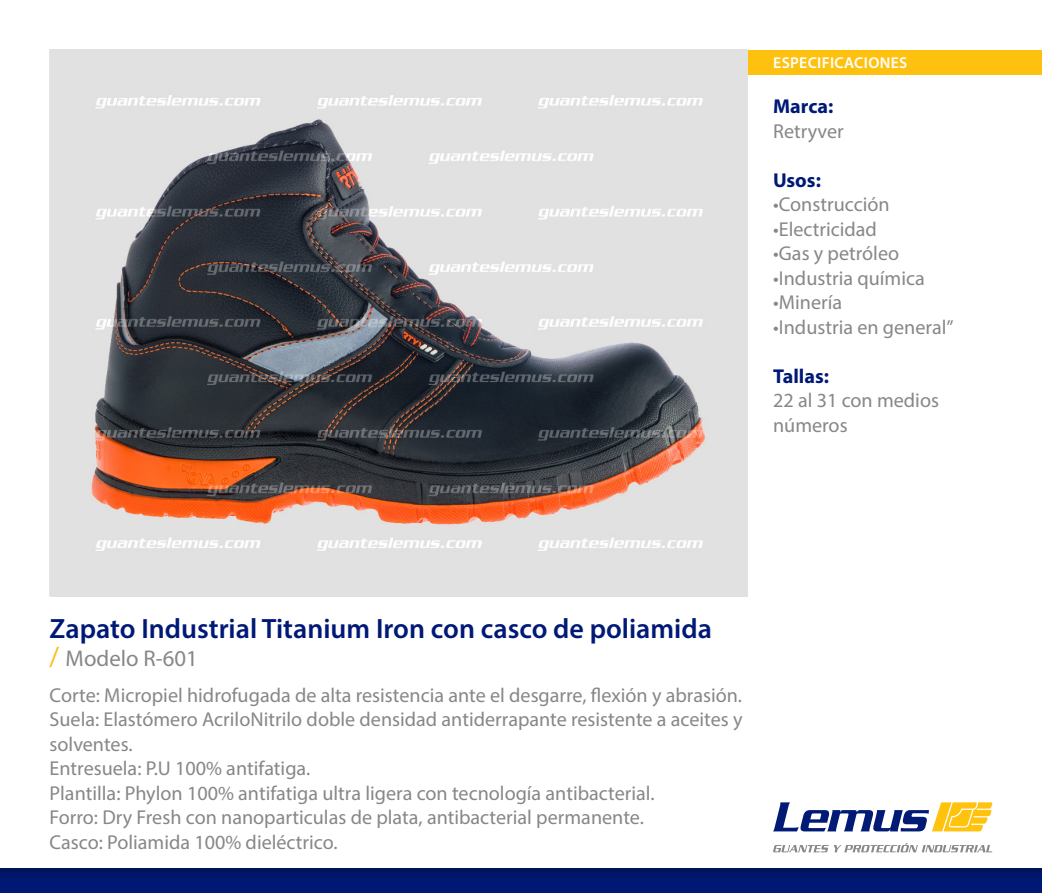
<style>
.page{position:relative;width:1042px;height:893px;background:#fff}
.page>*{position:absolute;margin:0;border:0;box-sizing:border-box;transform-origin:0 0}
.t1{font:600 28px "Myriad Pro";color:#001976}
.t2{font:22.75px "Myriad Pro";color:#878787}
.t3{font:20.12px/24.5px "Myriad Pro";color:#878787}
.t4{font:700 20.12px "Myriad Pro";color:#001976}
.t5{font:600 15.75px "Myriad Pro";letter-spacing:.02em;color:#fff}
.s1{font-size:28px;color:#fabe19}
</style>
<div class="page">
<img style="left:50px;top:50px;width:697px;height:546px">
<img style="left:0;top:868px;width:1042px;height:25px">
<div style="left:748px;top:50px;width:294px;height:24px;background:#ffc10f"></div>
<svg style="left:773px;top:802px;width:219px;height:29px"></svg>
<svg style="left:773px;top:843px;width:219px;height:9px"></svg>
<p class="t5" style="left:773px;top:53px;width:136px">ESPECIFICACIONES</p>
<p class="t4" style="left:773px;top:93px;width:62px">Marca:</p>
<p class="t3" style="left:773px;top:118px;width:72px">Retryver</p>
<p class="t4" style="left:773px;top:167px;width:49px">Usos:</p>
<p class="t3" style="left:773px;top:192px;width:118px">•Construcción</p>
<p class="t3" style="left:773px;top:216px;width:105px">•Electricidad</p>
<p class="t3" style="left:773px;top:241px;width:128px">•Gas y petróleo</p>
<p class="t3" style="left:773px;top:265px;width:153px">•Industria química</p>
<p class="t3" style="left:773px;top:290px;width:71px">•Minería</p>
<p class="t3" style="left:773px;top:314px;width:182px">•Industria en general”</p>
<p class="t4" style="left:773px;top:363px;width:57px">Tallas:</p>
<p class="t3" style="left:773px;top:388px;width:167px">22 al 31 con medios números</p>
<h1 class="t1" style="left:50px;top:611px;width:664px">Zapato Industrial Titanium Iron con casco de poliamida</h1>
<p class="t2" style="left:50px;top:645px;width:150px"><span class="s1">/</span> Modelo R-601</p>
<p class="t3" style="left:50px;top:683px;width:694px">Corte: Micropiel hidrofugada de alta resistencia ante el desgarre, flexión y abrasión.<br>Suela: Elastómero AcriloNitrilo doble densidad antiderrapante resistente a aceites y solventes.<br>Entresuela: P.U 100% antifatiga.<br>Plantilla: Phylon 100% antifatiga ultra ligera con tecnología antibacterial.<br>Forro: Dry Fresh con nanoparticulas de plata, antibacterial permanente.<br>Casco: Poliamida 100% dieléctrico.</p>
</div>
